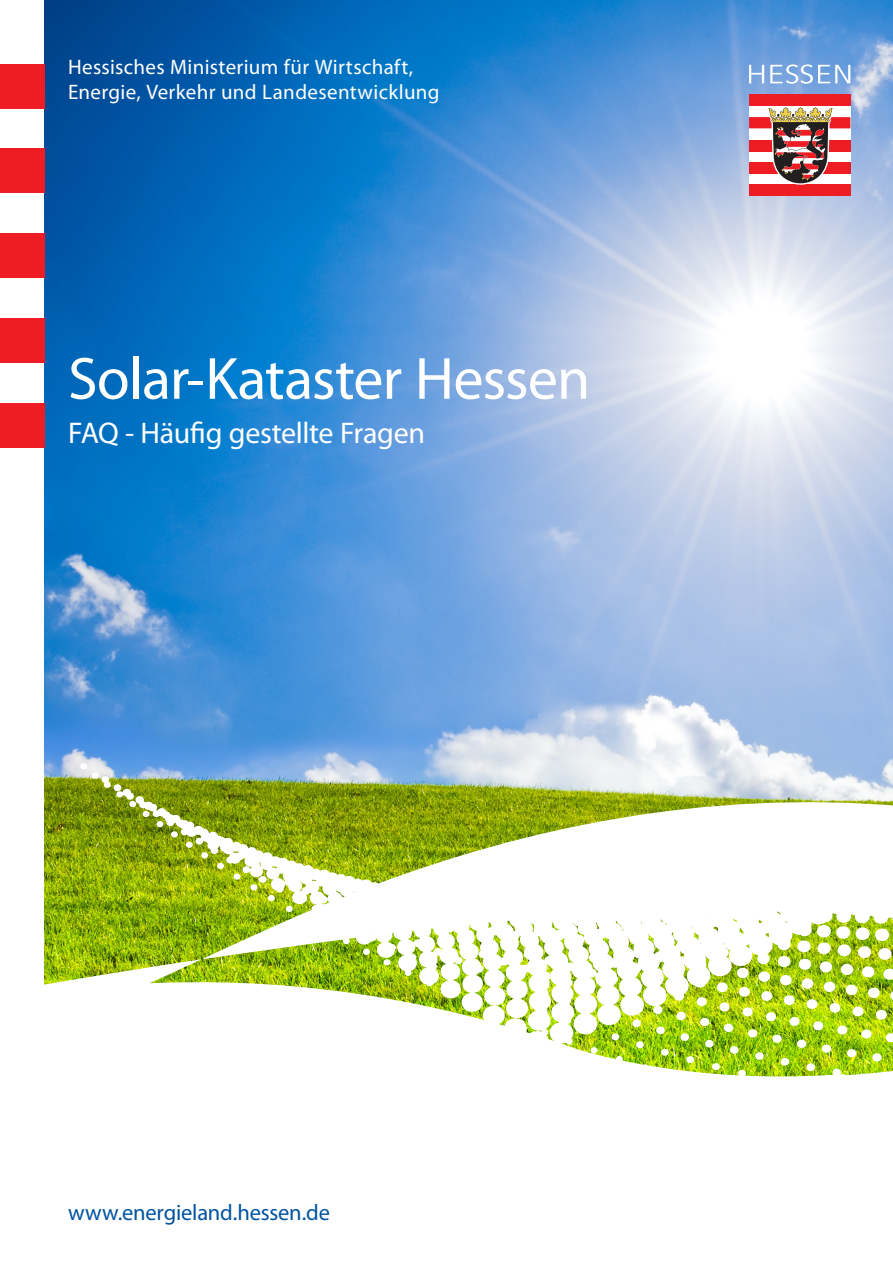
<style>
.page{position:relative;width:893px;height:1263px;background:#fff}
.page>*{position:absolute;margin:0;border:0;box-sizing:border-box;transform-origin:0 0}
.t1{font:60px "Myriad Pro";letter-spacing:-.015em;color:#fff}
.t2{font:30px "Myriad Pro";letter-spacing:-.01em;color:#fff}
.t3{font:22.5px "Myriad Pro";letter-spacing:-.01em;color:#0153a0}
.t4{font:21px/25.2px "Myriad Pro";letter-spacing:.015em;color:#fff}
</style>
<div class="page">
<img style="left:45px;top:0;width:848px;height:763px">
<svg style="left:44px;top:763px;width:849px;height:314px"></svg>
<div style="left:749px;top:95px;width:101px;height:96px;background:#fff"></div>
<div style="left:749px;top:95px;width:101px;height:11px;background:#ee1d23"></div>
<div style="left:749px;top:117px;width:101px;height:11px;background:#ee1d23"></div>
<div style="left:749px;top:140px;width:101px;height:11px;background:#ee1d23"></div>
<div style="left:749px;top:162px;width:101px;height:11px;background:#ee1d23"></div>
<div style="left:749px;top:185px;width:101px;height:11px;background:#ee1d23"></div>
<svg style="left:767px;top:107px;width:67px;height:78px"></svg>
<svg style="left:749px;top:65px;width:15px;height:18px"></svg>
<svg style="left:770px;top:64px;width:80px;height:20px"></svg>
<div style="left:0;top:403px;width:45px;height:44px;background:#ee1d23"></div>
<div style="left:0;top:64px;width:45px;height:44px;background:#ee1d23"></div>
<div style="left:0;top:149px;width:45px;height:44px;background:#ee1d23"></div>
<div style="left:0;top:233px;width:45px;height:45px;background:#ee1d23"></div>
<div style="left:0;top:318px;width:45px;height:45px;background:#ee1d23"></div>
<p class="t4" style="left:68px;top:54px;width:373px">Hessisches Ministerium für Wirtschaft,<br>Energie, Verkehr und Landesentwicklung</p>
<h1 class="t1" style="left:68px;top:342px;width:524px">Solar-Kataster Hessen</h1>
<h2 class="t2" style="left:68px;top:415px;width:359px">FAQ - Häufig gestellte Fragen</h2>
<p class="t3" style="left:68px;top:1199px;width:263px">www.energieland.hessen.de</p>
</div>
